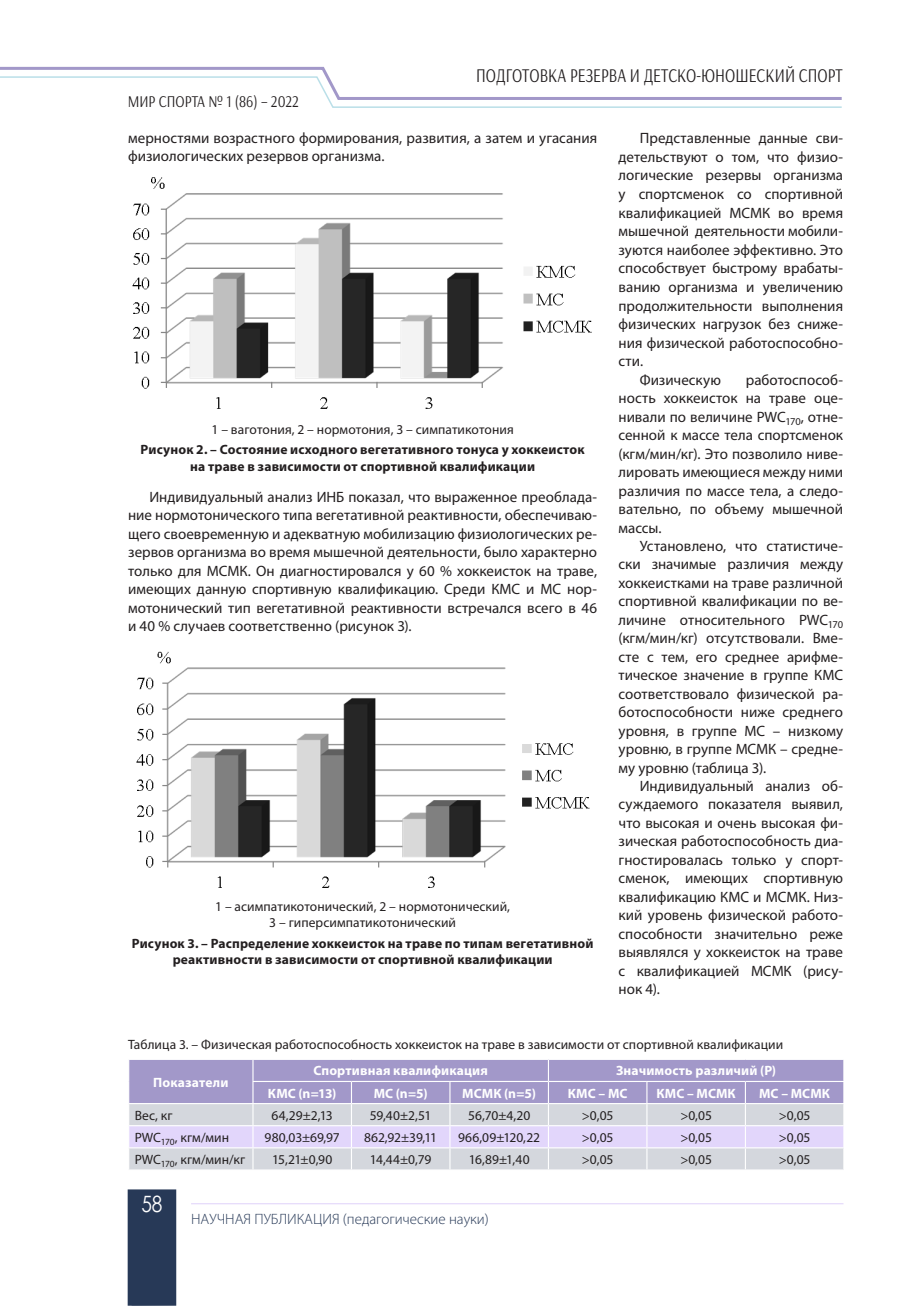
<style>
.page{position:relative;width:915px;height:1306px;background:#fff}
.page>*{position:absolute;margin:0;border:0;box-sizing:border-box;transform-origin:0 0}
.t1{font:22.5px "Century Gothic";color:#fff;scale:.85 1}
.t2{font:19.5px "Arsenal";color:#231f20;scale:.8 1}
.t3{font:16.5px "Arsenal";color:#231f20;scale:.85 1}
.t4{font:15px/18.5px "Myriad Pro";color:#231f20;text-align:justify}
.t5{font:300 15px "Myriad Pro";color:#273957}
.t6{font:13.5px/16.2px "Myriad Pro";letter-spacing:.005em;color:#231f20;text-align:center}
.t7{font:700 13.5px/16.2px "Myriad Pro";letter-spacing:.01em;color:#231f20;text-align:center}
.t8{font:700 13.5px "Myriad Pro";letter-spacing:.01em;color:#fff}
</style>
<div class="page">
<div style="left:128px;top:1189px;width:48px;height:116px;background:#273957"></div>
<svg style="left:0;top:66px;width:842px;height:42px"></svg>
<hr style="left:191px;top:1203px;width:652px;height:1px;background:#e2d6fb">
<img style="left:132px;top:177px;width:460px;height:232px">
<img style="left:136px;top:651px;width:454px;height:237px">
<svg style="left:128px;top:1059px;width:716px;height:110px;background:#c6c1dd"></svg>
<p class="t3" style="left:128px;top:92px;width:203px">МИР СПОРТА № 1 (86) – 2022</p>
<h2 class="t2" style="left:476px;top:64px;width:459px">ПОДГОТОВКА РЕЗЕРВА И ДЕТСКО-ЮНОШЕСКИЙ СПОРТ</h2>
<p class="t4" style="left:128px;top:129px;width:470px">мерностями возрастного формирования, развития, а затем и угасания физиологических резервов организма.</p>
<p class="t6" style="left:211px;top:421px;width:303px">1 – ваготония, 2 – нормотония, 3 – симпатикотония</p>
<p class="t7" style="left:141px;top:441px;width:445px">Рисунок 2. – Состояние исходного вегетативного тонуса у хоккеисток на траве в зависимости от спортивной квалификации</p>
<p class="t4" style="left:128px;top:487px;width:470px;text-indent:21px">Индивидуальный анализ ИНБ показал, что выраженное преоблада&shy;ние нормотонического типа вегетативной реактивности, обеспечиваю&shy;щего своевременную и адекватную мобилизацию физиологических ре&shy;зервов организма во время мышечной деятельности, было характерно только для МСМК. Он диагностировался у 60 % хоккеисток на траве, имеющих данную спортивную квалификацию. Среди КМС и МС нор&shy;мотонический тип вегетативной реактивности встречался всего в 46 и 40 % случаев соответственно (рисунок 3).</p>
<p class="t6" style="left:215px;top:898px;width:296px">1 – асимпатикотонический, 2 – нормотонический,<br>3 – гиперсимпатикотонический</p>
<p class="t7" style="left:132px;top:934px;width:463px">Рисунок 3. – Распределение хоккеисток на траве по типам вегетативной реактивности в зависимости от спортивной квалификации</p>
<p class="t4" style="left:639px;top:129px;width:205px">Представленные данные сви-</p>
<p class="t4" style="left:618px;top:147px;width:226px">детельствуют о том, что физио-</p>
<p class="t4" style="left:618px;top:166px;width:226px">логические резервы организма</p>
<p class="t4" style="left:618px;top:184px;width:226px">у спортсменок со спортивной</p>
<p class="t4" style="left:618px;top:203px;width:226px">квалификацией МСМК во время</p>
<p class="t4" style="left:618px;top:222px;width:226px">мышечной деятельности мобили-</p>
<p class="t4" style="left:618px;top:240px;width:226px">зуются наиболее эффективно. Это</p>
<p class="t4" style="left:618px;top:259px;width:226px">способствует быстрому врабаты-</p>
<p class="t4" style="left:618px;top:277px;width:226px">ванию организма и увеличению</p>
<p class="t4" style="left:618px;top:296px;width:226px">продолжительности выполнения</p>
<p class="t4" style="left:618px;top:315px;width:226px">физических нагрузок без сниже-</p>
<p class="t4" style="left:618px;top:333px;width:226px">ния физической работоспособно-</p>
<p class="t4" style="left:618px;top:352px;width:26px">сти.</p>
<p class="t4" style="left:639px;top:370px;width:83px">Физическую</p>
<p class="t4" style="left:618px;top:370px;width:226px;text-indent:127px">работоспособ&shy;ность хоккеисток на траве оце&shy;нивали по величине PWC<sub>170</sub>, отне&shy;сенной к массе тела спортсменок (кгм/мин/кг). Это позволило ниве&shy;лировать имеющиеся между ними различия по массе тела, а следо&shy;вательно, по объему мышечной массы.</p>
<p class="t4" style="left:618px;top:536px;width:226px;text-indent:21px">Установлено, что статистиче&shy;ски значимые различия между хоккеистками на траве различной спортивной квалификации по ве&shy;личине относительного PWC<sub>170 </sub>(кгм/мин/кг) отсутствовали. Вме&shy;сте с тем, его среднее арифме&shy;тическое значение в группе КМС соответствовало физической ра&shy;ботоспособности ниже среднего уровня, в группе МС – низкому уровню, в группе МСМК – средне&shy;му уровню (таблица 3).</p>
<p class="t4" style="left:618px;top:776px;width:226px;text-indent:21px">Индивидуальный анализ об&shy;суждаемого показателя выявил, что высокая и очень высокая фи&shy;зическая работоспособность диа&shy;гностировалась только у спорт&shy;сменок, имеющих спортивную квалификацию КМС и МСМК. Низ&shy;кий уровень физической работо&shy;способности значительно реже выявлялся у хоккеисток на траве с квалификацией МСМК (рису&shy;нок 4).</p>
<p class="t6" style="left:128px;top:1035px;width:656px">Таблица 3. – Физическая работоспособность хоккеисток на траве в зависимости от спортивной квалификации</p>
<p class="t8" style="left:153px;top:1073px;width:77px">Показатели</p>
<p class="t8" style="left:313px;top:1062px;width:176px">Спортивная квалификация</p>
<p class="t8" style="left:616px;top:1062px;width:161px">Значимость различий (Р)</p>
<p class="t8" style="left:268px;top:1084px;width:70px">КМС (n=13)</p>
<p class="t8" style="left:373px;top:1084px;width:55px">МС (n=5)</p>
<p class="t8" style="left:462px;top:1084px;width:75px">МСМК (n=5)</p>
<p class="t8" style="left:567px;top:1084px;width:61px">КМС – МС</p>
<p class="t8" style="left:656px;top:1084px;width:81px">КМС – МСМК</p>
<p class="t8" style="left:759px;top:1084px;width:72px">МС – МСМК</p>
<p class="t6" style="left:135px;top:1106px;width:39px">Вес, кг</p>
<p class="t6" style="left:271px;top:1106px;width:63px">64,29±2,13</p>
<p class="t6" style="left:370px;top:1106px;width:63px">59,40±2,51</p>
<p class="t6" style="left:468px;top:1106px;width:64px">56,70±4,20</p>
<p class="t6" style="left:581px;top:1106px;width:33px">&gt;0,05</p>
<p class="t6" style="left:680px;top:1106px;width:33px">&gt;0,05</p>
<p class="t6" style="left:778px;top:1106px;width:33px">&gt;0,05</p>
<p class="t6" style="left:135px;top:1128px;width:96px">PWC<sub>170</sub>, кгм/мин</p>
<p class="t6" style="left:264px;top:1128px;width:77px">980,03±69,97</p>
<p class="t6" style="left:364px;top:1128px;width:74px">862,92±39,11</p>
<p class="t6" style="left:458px;top:1128px;width:83px">966,09±120,22</p>
<p class="t6" style="left:581px;top:1128px;width:33px">&gt;0,05</p>
<p class="t6" style="left:680px;top:1128px;width:33px">&gt;0,05</p>
<p class="t6" style="left:778px;top:1128px;width:33px">&gt;0,05</p>
<p class="t6" style="left:135px;top:1151px;width:112px">PWC<sub>170</sub>, кгм/мин/кг</p>
<p class="t6" style="left:272px;top:1151px;width:62px">15,21±0,90</p>
<p class="t6" style="left:370px;top:1151px;width:63px">14,44±0,79</p>
<p class="t6" style="left:468px;top:1151px;width:62px">16,89±1,40</p>
<p class="t6" style="left:581px;top:1151px;width:33px">&gt;0,05</p>
<p class="t6" style="left:680px;top:1151px;width:33px">&gt;0,05</p>
<p class="t6" style="left:778px;top:1151px;width:33px">&gt;0,05</p>
<h1 class="t1" style="left:141px;top:1188px;width:26px">58</h1>
<p class="t5" style="left:191px;top:1209px;width:299px">НАУЧНАЯ ПУБЛИКАЦИЯ (педагогические науки)</p>
</div>
